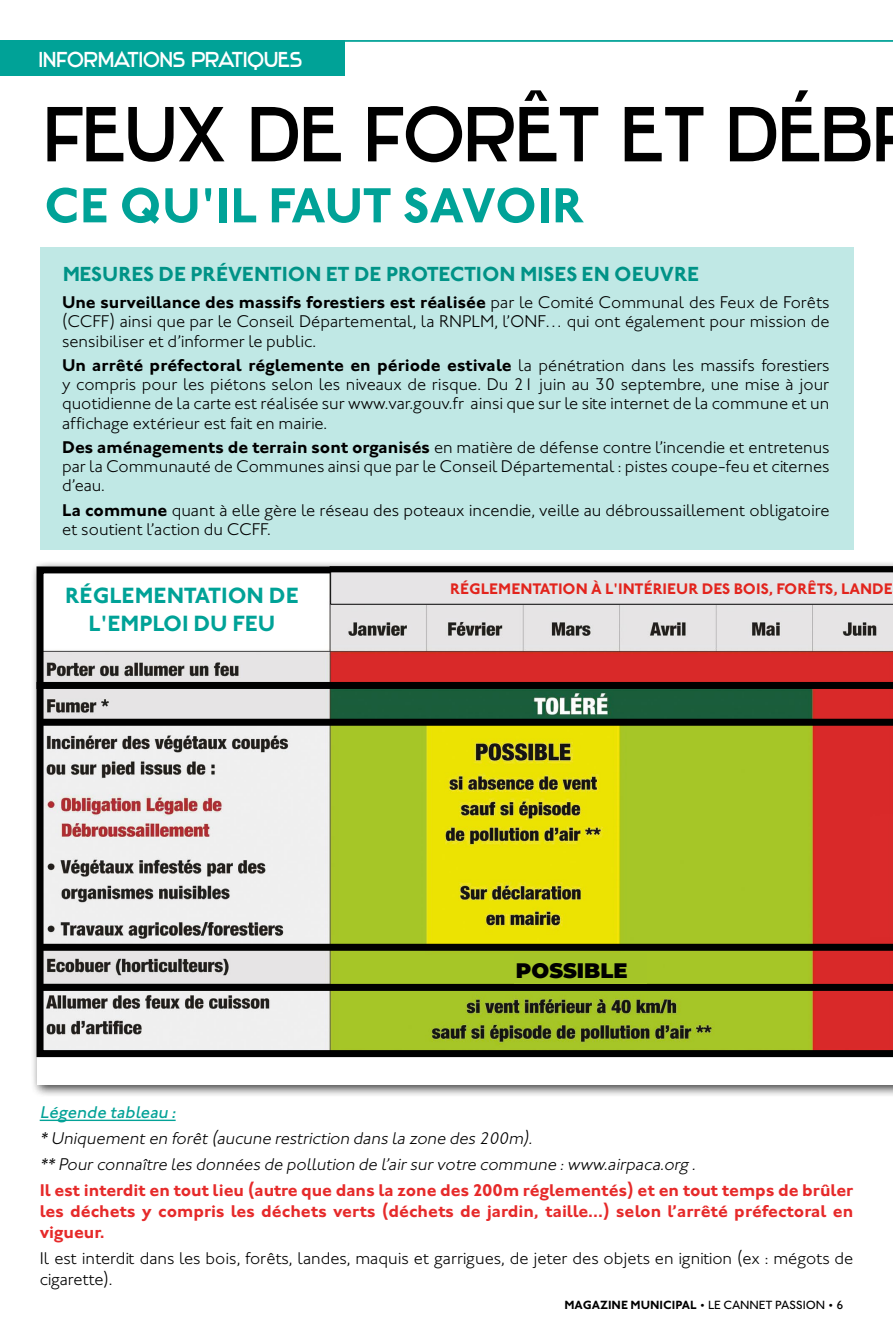
<style>
.page{position:relative;width:893px;height:1340px;background:#fff}
.page>*{position:absolute;margin:0;border:0;box-sizing:border-box;transform-origin:0 0}
.t1{font:76.3px "Stentiga";color:#000}
.t2{font:700 50.75px "Johnston ITC Std";color:#00a297}
.t3{font:700 22.75px/27.3px "Johnston ITC Std";color:#00a297;text-align:center}
.t4{font:700 21px "Johnston ITC Std";color:#00a297}
.t5{font:21px "Stentiga";color:#fff}
.t6{font:900 21px "Montserrat";color:#000}
.t7{font:300 17.5px/19.2px "Johnston ITC Std";color:#000;text-align:justify}
.t8{font:700 17.5px/21px "Johnston ITC Std";color:#e62a2a;text-align:justify}
.t9{font:italic 300 17.5px/25.9px "Johnston ITC Std";color:#000}
.t10{font:italic 500 17.5px "Johnston ITC Std";color:#03a297}
.t11{font:700 15.75px "Johnston ITC Std";color:#e2241d}
.t12{font:500 12.25px "Johnston ITC Std";letter-spacing:-.005em;color:#000}
.s1{font-weight:700}
</style>
<div class="page">
<hr style="left:0;top:40px;width:893px;height:2px;background:#00a297">
<div style="left:0;top:41px;width:345px;height:35px;background:#00a297"></div>
<div style="left:40px;top:247px;width:813px;height:302px;background:#c0e8e5"></div>
<hr style="left:40px;top:1119px;width:136px;height:2px;background:#03a297">
<div style="left:31px;top:560px;width:862px;height:537px;background:#000;opacity:.75"></div>
<div style="left:37px;top:566px;width:856px;height:518px;background:#fff"></div>
<svg style="left:37px;top:566px;width:856px;height:491px"></svg>
<svg style="left:330px;top:571px;width:563px;height:33px"></svg>
<div style="left:514px;top:953px;width:132px;height:30px;background:#a5c528"></div>
<p class="t5" style="left:39px;top:47px;width:265px">INFORMATIONS PRATIQUES</p>
<h1 class="t1" style="left:44px;top:89px;width:830px">FEUX DE FORÊT ET DÉB</h1>
<h2 class="t2" style="left:44px;top:175px;width:542px">CE QU'IL FAUT SAVOIR</h2>
<p class="t4" style="left:62px;top:261px;width:639px">MESURES DE PRÉVENTION ET DE PROTECTION MISES EN OEUVRE</p>
<p class="t7" style="left:62px;top:293px;width:769px"><span class="s1">Une surveillance des massifs forestiers est réalisée</span> par le Comité Communal des Feux de Forêts (CCFF) ainsi que par le Conseil Départemental, la RNPLM, l’ONF… qui ont également pour mission de sensibiliser et d’informer le public.</p>
<p class="t7" style="left:62px;top:355px;width:769px"><span class="s1">Un arrêté préfectoral réglemente en période estivale</span> la pénétration dans les massifs forestiers y compris pour les piétons selon les niveaux de risque. Du 21 juin au 30 septembre, une mise à jour quotidienne de la carte est réalisée sur www.var.gouv.fr ainsi que sur le site internet de la commune et un affichage extérieur est fait en mairie.</p>
<p class="t7" style="left:62px;top:437px;width:769px"><span class="s1">Des aménagements de terrain sont organisés</span> en matière de défense contre l’incendie et entretenus par la Communauté de Communes ainsi que par le Conseil Départemental : pistes coupe-feu et citernes d’eau.</p>
<p class="t7" style="left:62px;top:500px;width:769px"><span class="s1">La commune</span> quant à elle gère le réseau des poteaux incendie, veille au débroussaillement obligatoire et soutient l’action du CCFF.</p>
<h3 class="t3" style="left:65px;top:582px;width:235px">RÉGLEMENTATION DE<br>L'EMPLOI DU FEU</h3>
<p class="t11" style="left:450px;top:579px;width:444px">RÉGLEMENTATION À L'INTÉRIEUR DES BOIS, FORÊTS, LANDE</p>
<p class="t6" style="left:516px;top:954px;width:113px">POSSIBLE</p>
<p class="t10" style="left:40px;top:1102px;width:141px">Légende tableau :</p>
<p class="t9" style="left:40px;top:1125px;width:661px">* Uniquementen forêt(aucune restriction dans la zone des 200m).<br>** Pourconnaître les données de pollution de l’airsurvotre commune :www.airpaca.org .</p>
<p class="t8" style="left:40px;top:1179px;width:815px">Il est interdit en tout lieu (autre que dans la zone des 200m réglementés) et en tout temps de brûler les déchets y compris les déchets verts (déchets de jardin, taille...) selon l’arrêté préfectoral en vigueur.</p>
<p class="t7" style="left:40px;top:1247px;width:815px;line-height:21px">Il est interdit dans les bois, forêts, landes, maquis et garrigues, de jeter des objets en ignition (ex : mégots de cigarette).</p>
<p class="t12" style="left:564px;top:1297px;width:280px"><span class="s1">MAGAZINE MUNICIPAL</span> • LE CANNET PASSION • 6</p>
</div>
